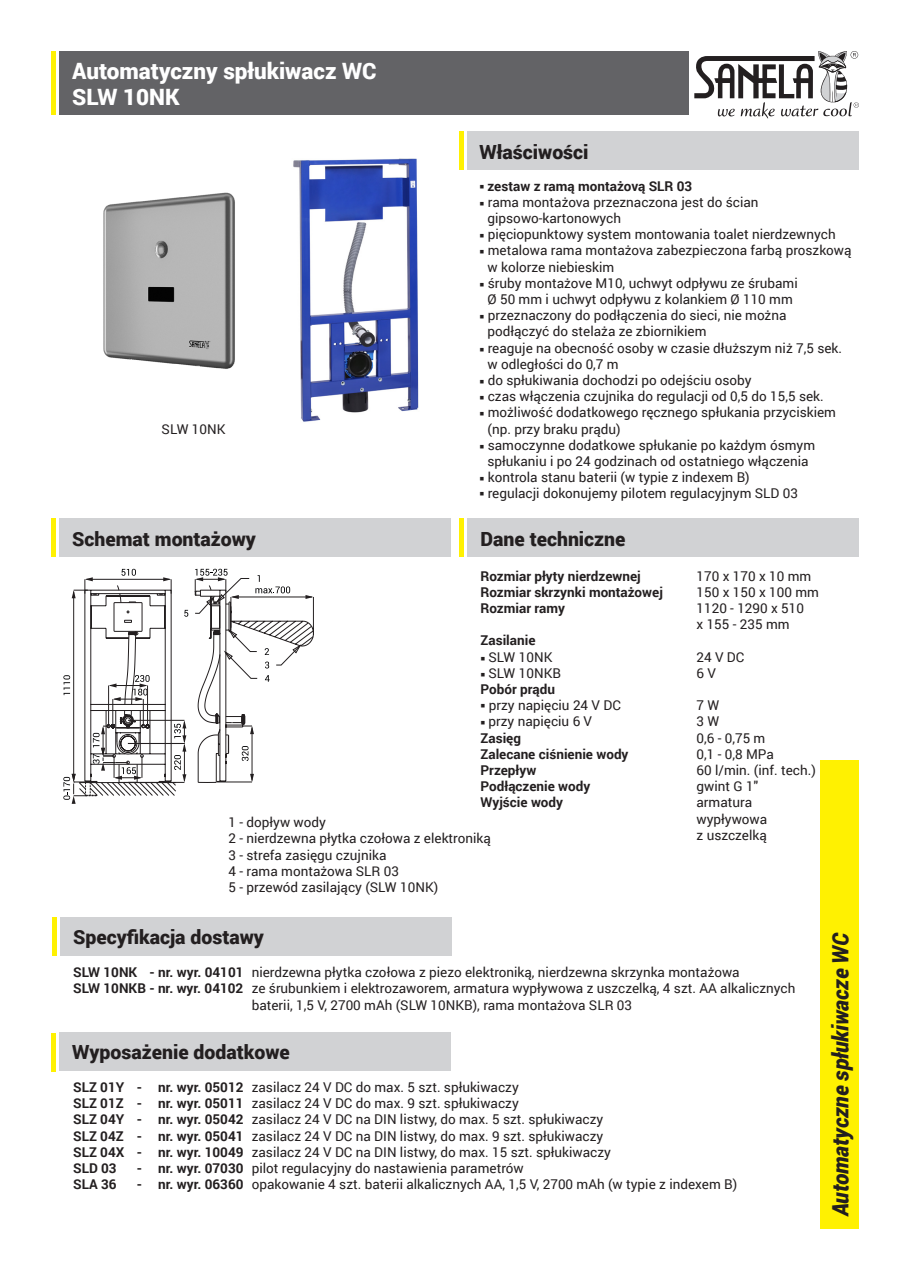
<style>
.page{position:relative;width:910px;height:1280px;background:#fff}
.page>*{position:absolute;margin:0;border:0;box-sizing:border-box;transform-origin:0 0}
.t1{font:900 22.5px/26.2px "Roboto";color:#fff}
.t2{font:italic 900 22.5px "Roboto";letter-spacing:-.005em;color:#231f20;scale:.95 1}
.t3{font:900 19.5px "Roboto";color:#231f20}
.t4{font:13.5px/16.2px "Roboto";color:#231f20}
.t5{font:700 13.5px "Roboto";color:#231f20}
.s1{font-weight:700}
</style>
<div class="page">
<div style="left:60px;top:51px;width:629px;height:64px;background:#636366"></div>
<div style="left:468px;top:132px;width:391px;height:38px;background:#d1d2d4"></div>
<div style="left:60px;top:519px;width:391px;height:38px;background:#d1d2d4"></div>
<div style="left:821px;top:760px;width:38px;height:469px;background:#fff101"></div>
<svg style="left:694px;top:51px;width:165px;height:68px"></svg>
<hr style="left:51px;top:51px;width:4px;height:64px;background:#fff101">
<hr style="left:51px;top:519px;width:4px;height:38px;background:#fff101">
<div style="left:468px;top:519px;width:391px;height:38px;background:#d1d2d4"></div>
<hr style="left:459px;top:519px;width:4px;height:38px;background:#fff101">
<hr style="left:459px;top:132px;width:4px;height:38px;background:#fff101">
<div style="left:60px;top:917px;width:392px;height:39px;background:#d1d2d4"></div>
<hr style="left:52px;top:917px;width:4px;height:39px;background:#fff101">
<div style="left:60px;top:1032px;width:391px;height:38px;background:#d1d2d4"></div>
<hr style="left:51px;top:1033px;width:4px;height:38px;background:#fff101">
<svg style="left:63px;top:569px;width:251px;height:235px"></svg>
<img style="left:293px;top:158px;width:126px;height:264px">
<img style="left:103px;top:192px;width:132px;height:177px">
<h1 class="t1" style="left:72px;top:57px;width:306px">Automatyczny spłukiwacz WC<br>SLW 10NK</h1>
<p class="t4" style="left:162px;top:421px;width:65px">SLW 10NK</p>
<h2 class="t3" style="left:72px;top:525px;width:185px">Schemat montażowy</h2>
<h2 class="t3" style="left:479px;top:138px;width:111px">Właściwości</h2>
<p class="t5" style="left:479px;top:176px;width:214px">○ zestaw z ramą montażovą SLR 03</p>
<p class="t4" style="left:487px;top:193px;width:272px;text-indent:-8px">○ rama montażova przeznaczona jest do ścian gipsowo-kartonowych</p>
<p class="t4" style="left:479px;top:226px;width:358px">○ pięciopunktowy system montowania toalet nierdzewnych</p>
<p class="t4" style="left:487px;top:242px;width:366px;text-indent:-8px">○ metalowa rama montażova zabezpieczona farbą proszkową w kolorze niebieskim</p>
<p class="t4" style="left:479px;top:274px;width:320px;text-align:center">○ śruby montażove M10, uchwyt odpływu ze śrubami<br>Ø 50 mm i uchwyt odpływu z kolankiem Ø 110 mm</p>
<p class="t4" style="left:487px;top:307px;width:300px;text-indent:-8px">○ przeznaczony do podłączenia do sieci, nie można podłączyć do stelaża ze zbiornikiem</p>
<p class="t4" style="left:487px;top:339px;width:356px;text-indent:-8px">○ reaguje na obecność osoby w czasie dłuższym niż 7,5 sek. w odległości do 0,7 m</p>
<p class="t4" style="left:479px;top:372px;width:274px">○ do spłukiwania dochodzi po odejściu osoby</p>
<p class="t4" style="left:479px;top:388px;width:346px">○ czas włączenia czujnika do regulacji od 0,5 do 15,5 sek.</p>
<p class="t4" style="left:487px;top:404px;width:350px;text-indent:-8px">○ możliwość dodatkowego ręcznego spłukania przyciskiem (np. przy braku prądu)</p>
<p class="t4" style="left:479px;top:436px;width:337px;text-align:center">○ samoczynne dodatkowe spłukanie po każdym ósmym spłukaniu i po 24 godzinach od ostatniego włączenia</p>
<p class="t4" style="left:479px;top:469px;width:272px">○ kontrola stanu baterii (w typie z indexem B)</p>
<p class="t4" style="left:479px;top:485px;width:320px">○ regulacji dokonujemy pilotem regulacyjnym SLD 03</p>
<h2 class="t3" style="left:480px;top:525px;width:147px">Dane techniczne</h2>
<p class="t5" style="left:480px;top:566px;width:162px">Rozmiar płyty nierdzewnej</p>
<p class="t4" style="left:696px;top:567px;width:116px">170 x 170 x 10 mm</p>
<p class="t5" style="left:480px;top:582px;width:184px">Rozmiar skrzynki montażowej</p>
<p class="t4" style="left:696px;top:583px;width:124px">150 x 150 x 100 mm</p>
<p class="t5" style="left:480px;top:599px;width:86px">Rozmiar ramy</p>
<p class="t4" style="left:696px;top:599px;width:109px">1120 - 1290 x 510 x 155 - 235 mm</p>
<p class="t5" style="left:480px;top:631px;width:56px">Zasilanie</p>
<p class="t4" style="left:480px;top:648px;width:73px">○ SLW 10NK</p>
<p class="t4" style="left:696px;top:648px;width:49px">24 V DC</p>
<p class="t4" style="left:480px;top:664px;width:82px">○ SLW 10NKB</p>
<p class="t4" style="left:696px;top:664px;width:21px">6 V</p>
<p class="t5" style="left:480px;top:680px;width:76px">Pobór prądu</p>
<p class="t4" style="left:480px;top:697px;width:142px">○ przy napięciu 24 V DC</p>
<p class="t4" style="left:696px;top:697px;width:24px">7 W</p>
<p class="t4" style="left:480px;top:713px;width:113px">○ przy napięciu 6 V</p>
<p class="t4" style="left:696px;top:713px;width:24px">3 W</p>
<p class="t5" style="left:480px;top:728px;width:42px">Zasięg</p>
<p class="t4" style="left:696px;top:729px;width:70px">0,6 - 0,75 m</p>
<p class="t5" style="left:480px;top:744px;width:150px">Zalecane ciśnienie wody</p>
<p class="t4" style="left:696px;top:745px;width:79px">0,1 - 0,8 MPa</p>
<p class="t5" style="left:480px;top:761px;width:57px">Przepływ</p>
<p class="t4" style="left:696px;top:761px;width:121px">60 l/min. (inf. tech.)</p>
<p class="t5" style="left:480px;top:777px;width:111px">Podłączenie wody</p>
<p class="t4" style="left:696px;top:778px;width:63px">gwint G 1″</p>
<p class="t5" style="left:480px;top:793px;width:84px">Wyjście wody</p>
<p class="t4" style="left:696px;top:794px;width:72px">armatura wypływowa z uszczelką</p>
<p class="t4" style="left:229px;top:814px;width:264px">1 - dopływ wody<br>2 - nierdzewna płytka czołowa z elektroniką<br>3 - strefa zasięgu czujnika<br>4 - rama montażowa SLR 03<br>5 - przewód zasilający (SLW 10NK)</p>
<h2 class="t3" style="left:73px;top:923px;width:192px">Specyfikacja dostawy</h2>
<p class="t4" style="left:73px;top:964px;width:668px"><span class="s1">SLW 10NK - nr. wyr. 04101</span> nierdzewna płytka czołowa z piezo elektroniką, nierdzewna skrzynka montażowa</p>
<p class="t4" style="left:73px;top:980px;width:724px"><span class="s1">SLW 10NKB - nr. wyr. 04102</span> ze śrubunkiem i elektrozaworem, armatura wypływowa z uszczelką, 4 szt. AA alkalicznych</p>
<p class="t4" style="left:252px;top:996px;width:382px">baterii, 1,5 V, 2700 mAh (SLW 10NKB), rama montażova SLR 03</p>
<h2 class="t3" style="left:72px;top:1039px;width:219px">Wyposażenie dodatkowe</h2>
<p class="t4" style="left:73px;top:1078px;width:539px"><span class="s1">SLZ 01Y - nr. wyr. 05012</span> zasilacz 24 V DC do max. 5 szt. spłukiwaczy<br><span class="s1">SLZ 01Z - nr. wyr. 05011</span> zasilacz 24 V DC do max. 9 szt. spłukiwaczy<br><span class="s1">SLZ 04Y - nr. wyr. 05042</span> zasilacz 24 V DC na DIN listwy, do max. 5 szt. spłukiwaczy <span class="s1">SLZ 04Z - nr. wyr. 05041</span> zasilacz 24 V DC na DIN listwy, do max. 9 szt. spłukiwaczy <span class="s1">SLZ 04X - nr. wyr. 10049</span> zasilacz 24 V DC na DIN listwy, do max. 15 szt. spłukiwaczy <span class="s1">SLD 03</span></p>
<p class="t4" style="left:137px;top:1159px;width:388px"><span class="s1">- nr. wyr. 07030</span> pilot regulacyjny do nastawienia parametrów</p>
<p class="t5" style="left:73px;top:1175px;width:45px">SLA 36</p>
<p class="t4" style="left:137px;top:1176px;width:602px"><span class="s1">- nr. wyr. 06360</span> opakowanie 4 szt. baterii alkalicznych AA, 1,5 V, 2700 mAh (w typie z indexem B)</p>
<h1 class="t2" style="left:825px;top:1216px;width:300px;rotate:-90deg">Automatyczne spłukiwacze WC</h1>
</div>
